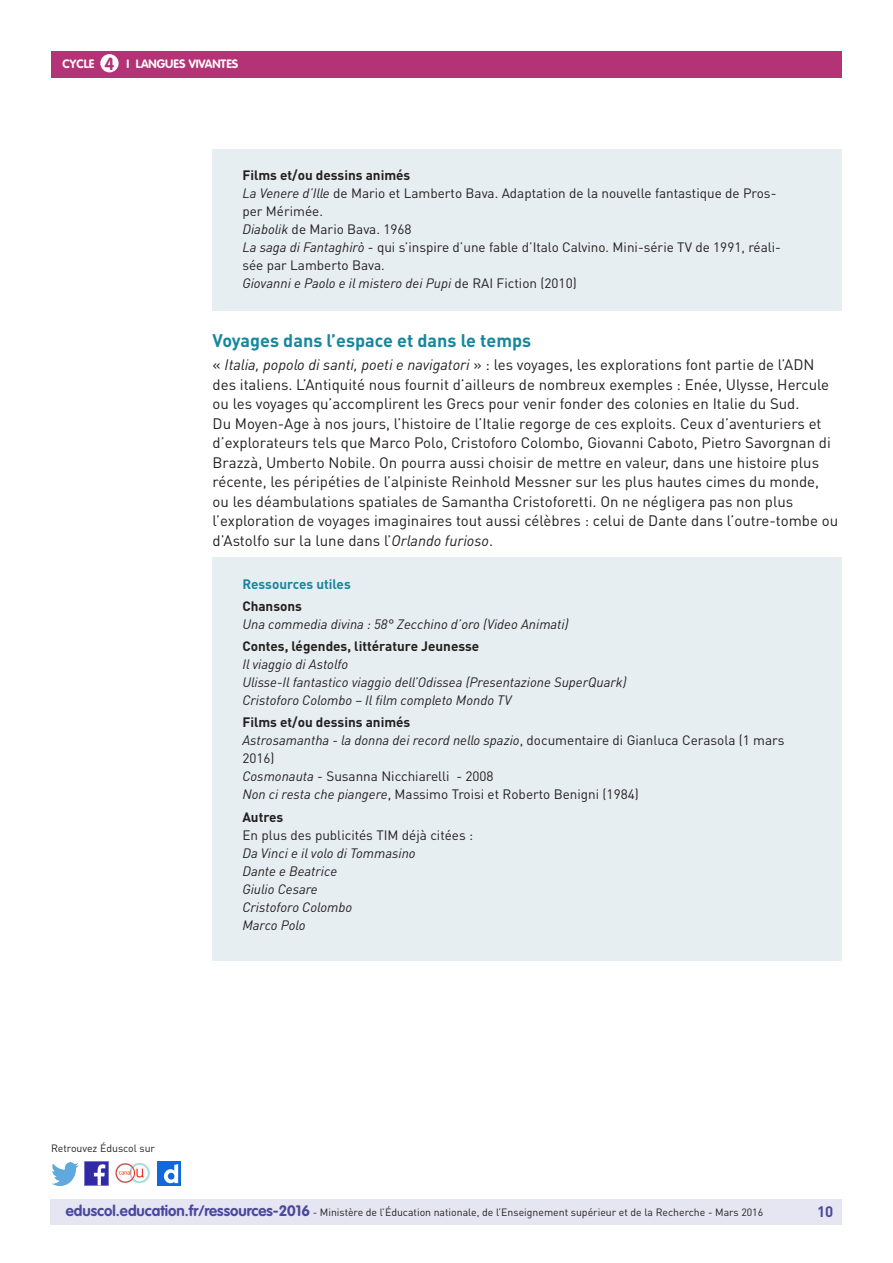
<style>
.page{position:relative;width:893px;height:1263px;background:#fff}
.page>*{position:absolute;margin:0;border:0;box-sizing:border-box;transform-origin:0 0}
._04_Titre_de_niveau{font:700 18px "DIN Pro";color:#16879f}
.t1{font:700 17.25px "VAG Rounded Std";color:#b43376}
._06_Texte_courant{font:15px/19.5px "DIN Pro";color:#231f20}
.t2{font:700 15px "DIN Pro";color:#4a489e}
._15_texte_encadré{font:13.5px/18px "DIN Pro";color:#231f20}
._15_texte_encadré-2{font:italic 13.5px "DIN Pro";color:#231f20}
._15_Sous_titre_encad{font:700 13.5px "DIN Pro";color:#231f20}
._15_Titre_encadré{font:700 13.5px "DIN Pro";color:#16879f}
.t3{font:700 12px "VAG Rounded Std";color:#fff}
.t4{font:10.5px "DIN Pro";color:#231f20}
.s1{font-style:italic}
.s2{font-style:normal}
.s3{font-family:"VAG Rounded Std";font-weight:700;font-size:15px;color:#4a489e}
</style>
<div class="page">
<div style="left:50px;top:1199px;width:791px;height:26px;background:#e6e5f2"></div>
<div style="left:51px;top:51px;width:791px;height:27px;background:#b43376"></div>
<div style="left:100px;top:54px;width:19px;height:18px;background:#fff;border-radius:50%"></div>
<img style="left:85px;top:1162px;width:23px;height:23px">
<img style="left:51px;top:1163px;width:28px;height:22px">
<img style="left:158px;top:1162px;width:22px;height:23px">
<img style="left:115px;top:1163px;width:35px;height:21px">
<div style="left:213px;top:149px;width:629px;height:161px;background:#e6eef2"></div>
<div style="left:213px;top:557px;width:629px;height:403px;background:#e6eef2"></div>
<p class="t1" style="left:105px;top:53px;width:11px">4</p>
<p class="t3" style="left:63px;top:57px;width:33px">CYCLE</p>
<p class="t3" style="left:127px;top:57px;width:113px">I LANGUES VIVANTES</p>
<p class="_15_Sous_titre_encad" style="left:242px;top:167px;width:169px">Films et/ou dessins animés</p>
<p class="_15_texte_encadré" style="left:242px;top:184px;width:535px"><span class="s1">La Venere d’Ille</span> de Mario et Lamberto Bava. Adaptation de la nouvelle fantastique de Pros&shy;per Mérimée.</p>
<p class="_15_texte_encadré" style="left:242px;top:220px;width:171px"><span class="s1">Diabolik</span> de Mario Bava. 1968</p>
<p class="_15_texte_encadré" style="left:242px;top:238px;width:540px"><span class="s1">La saga di Fantaghirò</span> - qui s’inspire d’une fable d’Italo Calvino. Mini-série TV de 1991, réali&shy;sée par Lamberto Bava.</p>
<p class="_15_texte_encadré-2" style="left:242px;top:275px;width:336px">Giovanni e Paolo e il mistero dei Pupi <span class="s2">de RAI Fiction (2010)</span></p>
<p class="_04_Titre_de_niveau" style="left:213px;top:328px;width:320px">Voyages dans l’espace et dans le temps</p>
<p class="_06_Texte_courant" style="left:213px;top:355px;width:627px">« <span class="s1">Italia, popolo di santi, poeti e navigatori</span> » : les voyages, les explorations font partie de l’ADN des italiens. L’Antiquité nous fournit d’ailleurs de nombreux exemples : Enée, Ulysse, Hercule ou les voyages qu’accomplirent les Grecs pour venir fonder des colonies en Italie du Sud.<br>Du Moyen-Age à nos jours, l’histoire de l’Italie regorge de ces exploits. Ceux d’aventuriers et d’explorateurs tels que Marco Polo, Cristoforo Colombo, Giovanni Caboto, Pietro Savorgnan di Brazzà, Umberto Nobile. On pourra aussi choisir de mettre en valeur, dans une histoire plus récente, les péripéties de l’alpiniste Reinhold Messner sur les plus hautes cimes du monde, ou les déambulations spatiales de Samantha Cristoforetti. On ne négligera pas non plus l’exploration de voyages imaginaires tout aussi célèbres : celui de Dante dans l’outre-tombe ou d’Astolfo sur la lune dans l’<span class="s1">Orlando furioso</span>.</p>
<p class="t4" style="left:51px;top:1141px;width:106px">Retrouvez Éduscol sur</p>
<p class="_15_Titre_encadré" style="left:242px;top:575px;width:110px">Ressources utiles</p>
<p class="_15_Sous_titre_encad" style="left:242px;top:597px;width:61px">Chansons</p>
<p class="_15_texte_encadré-2" style="left:242px;top:616px;width:328px">Una commedia divina : 58° Zecchino d’oro (Video Animati)</p>
<p class="_15_Sous_titre_encad" style="left:242px;top:637px;width:238px">Contes, légendes, littérature Jeunesse</p>
<p class="_15_texte_encadré-2" style="left:242px;top:656px;width:107px">Il viaggio di Astolfo</p>
<p class="_15_texte_encadré-2" style="left:242px;top:674px;width:386px">Ulisse-Il fantastico viaggio dell’Odissea (Presentazione SuperQuark)</p>
<p class="_15_texte_encadré-2" style="left:242px;top:692px;width:270px">Cristoforo Colombo – Il film completo Mondo TV</p>
<p class="_15_Sous_titre_encad" style="left:242px;top:714px;width:169px">Films et/ou dessins animés</p>
<p class="_15_texte_encadré" style="left:242px;top:731px;width:544px"><span class="s1">Astrosamantha - la donna dei record nello spazio</span>, documentaire di Gianluca Cerasola (1 mars<br>2016)</p>
<p class="_15_texte_encadré" style="left:242px;top:767px;width:253px"><span class="s1">Cosmonauta</span> - Susanna Nicchiarelli - 2008</p>
<p class="_15_texte_encadré" style="left:242px;top:785px;width:398px"><span class="s1">Non ci resta che piangere</span>, Massimo Troisi et Roberto Benigni (1984)</p>
<p class="_15_Sous_titre_encad" style="left:242px;top:808px;width:42px">Autres</p>
<p class="_15_texte_encadré" style="left:242px;top:825px;width:232px">En plus des publicités TIM déjà citées :</p>
<p class="_15_texte_encadré-2" style="left:242px;top:844px;width:175px">Da Vinci e il volo di Tommasino</p>
<p class="_15_texte_encadré-2" style="left:242px;top:862px;width:96px">Dante e Beatrice</p>
<p class="_15_texte_encadré-2" style="left:242px;top:880px;width:77px">Giulio Cesare</p>
<p class="_15_texte_encadré-2" style="left:242px;top:898px;width:111px">Cristoforo Colombo</p>
<p class="_15_texte_encadré-2" style="left:242px;top:916px;width:65px">Marco Polo</p>
<p class="t4" style="left:66px;top:1205px;width:699px"><span class="s3">eduscol.education.fr/ressources-2016</span> - Ministère de l’Éducation nationale, de l’Enseignement supérieur et de la Recherche - Mars 2016</p>
<p class="t2" style="left:817px;top:1201px;width:18px">10</p>
</div>
